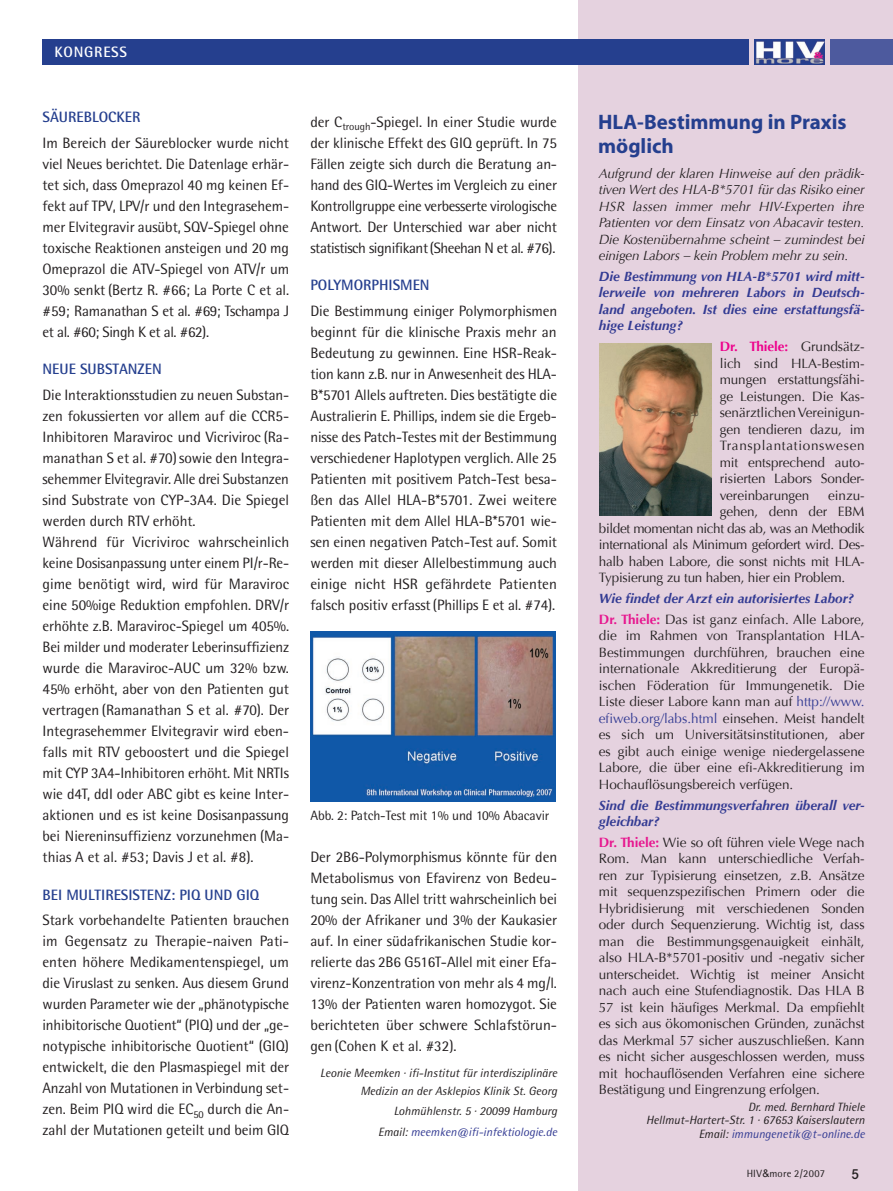
<style>
.page{position:relative;width:893px;height:1191px;background:#fff}
.page>*{position:absolute;margin:0;border:0;box-sizing:border-box;transform-origin:0 0}
.heading_1{font:700 21px/24px "Myriad";color:#253f8e}
.Fliesstext{font:15px/21px "Rotis Semi Sans";letter-spacing:-.005em;color:#231f20;text-align:justify}
.Fliesstext-2{font:700 15px "Rotis Semi Sans";color:#253f8e}
.Rubriken{font:700 15px "Rotis Semi Sans";letter-spacing:.05em;color:#fff}
.t1{font:600 15px "Corporate S";color:#231f20}
.t2{font:13.5px/16.5px "Optima";letter-spacing:-.005em;color:#231f20;text-align:justify}
.t3{font:italic 13.5px/16.5px "Optima";letter-spacing:-.01em;color:#231f20;text-align:justify}
.t4{font:italic 700 13.5px/16.5px "Optima";color:#333b93;text-align:justify}
.t5{font:13.5px "Optima";letter-spacing:-.025em;color:#231f20}
.BU_s_schwarz{font:13.5px "Rotis Semi Sans";letter-spacing:-.005em;color:#231f20}
.t6{font:italic 12px/13.5px "Rotis Semi Sans";color:#231f20;text-align:right}
.t7{font:italic 12px "Rotis Semi Sans";color:#333b93}
.t8{font:10.5px "Rotis Semi Sans";letter-spacing:.015em;color:#231f20}
.s1{color:#231f20}
.s2{font-weight:700;color:#ed028c}
.s3{font-weight:700;color:#e7168f}
.s4{color:#333b93}
.s5{font-family:"Arial"}
</style>
<div class="page">
<div style="left:578px;top:0;width:315px;height:1191px;background:#e5d2df"></div>
<div style="left:831px;top:39px;width:62px;height:25px;background:#4d5a9e"></div>
<div style="left:43px;top:39px;width:705px;height:25px;background:#253f8e"></div>
<img style="left:755px;top:40px;width:70px;height:24px">
<img style="left:310px;top:631px;width:246px;height:170px">
<img style="left:599px;top:343px;width:112px;height:173px">
<p class="Rubriken" style="left:55px;top:43px;width:74px">KONGRESS</p>
<p class="Fliesstext-2" style="left:43px;top:108px;width:99px">SÄUREBLOCKER</p>
<p class="Fliesstext" style="left:43px;top:132px;width:248px">Im Bereich der Säureblocker wurde nicht viel Neues berichtet. Die Datenlage erhär&shy;tet sich, dass Omeprazol 40 mg keinen Ef&shy;fekt auf TPV, LPV/r und den Integrasehem&shy;mer Elvitegravir ausübt, SQV-Spiegel ohne toxische Reaktionen ansteigen und 20 mg Omeprazol die ATV-Spiegel von ATV/r um 30% senkt (Bertz R. #66; La Porte C et al. #59; Ramanathan S et al. #69; Tschampa J et al. #60; Singh K et al. #62).</p>
<p class="Fliesstext-2" style="left:43px;top:360px;width:121px">N EUE SUBSTANZEN</p>
<p class="Fliesstext" style="left:43px;top:384px;width:248px">Die Interaktionsstudien zu neuen Substan&shy;zen fokussierten vor allem auf die CCR5- Inhibitoren Maraviroc und Vicriviroc (Ra&shy;manathan S et al. #70) sowie den Integra&shy;sehemmer Elvitegravir. Alle drei Substanzen sind Substrate von CYP-3A4. Die Spiegel werden durch RTV erhöht.</p>
<p class="Fliesstext" style="left:43px;top:531px;width:248px">Während für Vicriviroc wahrscheinlich keine Dosisanpassung unter einem PI/r-Re&shy;gime benötigt wird, wird für Maraviroc eine 50%ige Reduktion empfohlen. DRV/r erhöhte z.B. Maraviroc-Spiegel um 405%.<br>Bei milder und moderater Leberinsuffizienz wurde die Maraviroc-AUC um 32% bzw.<br>45% erhöht, aber von den Patienten gut vertragen (Ramanathan S et al. #70). Der Integrasehemmer Elvitegravir wird eben&shy;falls mit RTV geboostert und die Spiegel mit CYP 3A4-Inhibitoren erhöht. Mit NRTIs wie d4T, ddI oder ABC gibt es keine Inter&shy;aktionen und es ist keine Dosisanpassung bei Niereninsuffizienz vorzunehmen (Ma&shy;thias A et al. #53; Davis J et al. #8).</p>
<p class="Fliesstext-2" style="left:43px;top:885px;width:218px">BEI M ULTIRESISTENZ: PIQ UND GIQ</p>
<p class="Fliesstext" style="left:43px;top:909px;width:248px">Stark vorbehandelte Patienten brauchen im Gegensatz zu Therapie-naiven Pati&shy;enten höhere Medikamentenspiegel, um die Viruslast zu senken. Aus diesem Grund wurden Parameter wie der „phänotypische inhibitorische Quotient“ (PIQ) und der „ge&shy;notypische inhibitorische Quotient“ (GIQ) entwickelt, die den Plasmaspiegel mit der Anzahl von Mutationen in Verbindung set&shy;zen. Beim PIQ wird die EC<sub>50</sub> durch die An&shy;zahl der Mutationen geteilt und beim GIQ</p>
<p class="Fliesstext" style="left:310px;top:111px;width:248px">der C<sub>trough</sub>-Spiegel. In einer Studie wurde der klinische Effekt des GIQ geprüft. In 75<br>Fällen zeigte sich durch die Beratung an&shy;hand des GIQ-Wertes im Vergleich zu einer Kontrollgruppe eine verbesserte virologische Antwort. Der Unterschied war aber nicht statistisch signifikant(Sheehan N et al. #76).</p>
<p class="Fliesstext-2" style="left:310px;top:276px;width:121px">POLYMORPHISMEN</p>
<p class="Fliesstext" style="left:310px;top:300px;width:248px">Die Bestimmung einiger Polymorphismen beginnt für die klinische Praxis mehr an Bedeutung zu gewinnen. Eine HSR-Reak&shy;tion kann z.B. nur in Anwesenheit des HLA-B*5701 Allels auftreten. Dies bestätigte die Australierin E. Phillips, indem sie die Ergeb&shy;nisse des Patch-Testes mit der Bestimmung verschiedener Haplotypen verglich. Alle 25<br>Patienten mit positivem Patch-Test besa&shy;ßen das Allel HLA-B*5701. Zwei weitere Patienten mit dem Allel HLA-B*5701 wie&shy;sen einen negativen Patch-Test auf. Somit werden mit dieser Allelbestimmung auch einige nicht HSR gefährdete Patienten falsch positiv erfasst(Phillips E et al. #74).</p>
<p class="BU_s_schwarz" style="left:310px;top:807px;width:241px">Abb. 2: Patch-Test mit 1% und 10% Abacavir</p>
<p class="Fliesstext" style="left:310px;top:846px;width:248px">Der 2B6-Polymorphismus könnte für den Metabolismus von Efavirenz von Bedeu&shy;tung sein. Das Allel tritt wahrscheinlich bei 20% der Afrikaner und 3% der Kaukasier auf. In einer südafrikanischen Studie kor&shy;relierte das 2B6 G516T-Allel mit einer Efa&shy;virenz-Konzentration von mehr als 4 mg/l.<br>13% der Patienten waren homozygot. Sie berichteten über schwere Schlafstörun&shy;gen (Cohen K et al. #32).</p>
<p class="t6" style="left:320px;top:1064px;width:238px;line-height:17.7px">Leonie Meemken · ifi-Institut für interdisziplinäre<br>Medizin an der Asklepios Klinik St. Georg</p>
<p class="t6" style="left:394px;top:1104px;width:165px">Lohmühlenstr. 5 · 20099 Hamburg</p>
<p class="t7" style="left:378px;top:1124px;width:180px"><span class="s1">Email:</span> meemken@ifi-infektiologie.de</p>
<p class="heading_1" style="left:598px;top:111px;width:250px">HLA-Bestimmung in Praxis möglich</p>
<p class="t3" style="left:599px;top:165px;width:267px">Aufgrund der klaren Hinweise auf den prädik&shy;tiven Wert des HLA-B*5701 für das Risiko einer HSR lassen immer mehr HIV-Experten ihre Patienten vor dem Einsatz von Abacavir testen.<br>Die Kostenübernahme scheint – zumindest bei einigen Labors – kein Problem mehr zu sein.</p>
<p class="t4" style="left:599px;top:268px;width:267px">Die Bestimmung von HLA-B*5701 wird mitt&shy;lerweile von mehreren Labors in Deutsch&shy;land angeboten. Ist dies eine erstattungsfä&shy;hige Leistung?</p>
<p class="t2" style="left:720px;top:338px;width:146px"><span class="s2">Dr. Thiele:</span> Grundsätz&shy;lich sind HLA-Bestim&shy;mungen erstattungsfähi&shy;ge Leistungen. Die Kas&shy;senärztlichen Vereinigun&shy;gen tendieren dazu, im Transplantationswesen mit entsprechend auto&shy;risierten Labors Sonder&shy;vereinbarungen</p>
<p class="t2" style="left:828px;top:487px;width:38px">einzu-</p>
<p class="t2" style="left:720px;top:503px;width:146px">gehen, denn der EBM</p>
<p class="t5" style="left:599px;top:520px;width:267px">bildet momentan nicht das ab, was an Methodik</p>
<p class="t5" style="left:599px;top:537px;width:267px">international als Minimum gefordert wird. Des-</p>
<p class="t2" style="left:599px;top:553px;width:267px">halb haben Labore, die sonst nichts mit HLA-</p>
<p class="t2" style="left:599px;top:569px;width:248px">Typisierung zu tun haben, hier ein Problem.</p>
<p class="t4" style="left:599px;top:590px;width:257px">Wie findet der Arzt ein autorisiertes Labor?</p>
<p class="t2" style="left:599px;top:611px;width:267px"><span class="s3">Dr. Thiele:</span> Das ist ganz einfach. Alle Labore, die im Rahmen von Transplantation HLA-Bestimmungen durchführen, brauchen eine internationale Akkreditierung der Europä&shy;ischen Föderation für Immungenetik. Die Liste dieser Labore kann man auf <span class="s4">http://www. efiweb.org/labs.html</span> einsehen. Meist handelt es sich um Universitätsinstitutionen, aber es gibt auch einige wenige niedergelassene Labore, die über eine efi-Akkreditierung im Hochauflösungsbereich verfügen.</p>
<p class="t4" style="left:599px;top:796px;width:267px">Sind die Bestimmungsverfahren überall ver&shy;gleichbar?</p>
<p class="t2" style="left:599px;top:834px;width:267px"><span class="s3">Dr. Thiele:</span> Wie so oft führen viele Wege nach Rom. Man kann unterschiedliche Verfah&shy;ren zur Typisierung einsetzen, z.B. Ansätze mit sequenzspezifischen Primern oder die Hybridisierung mit verschiedenen Sonden oder durch Sequenzierung. Wichtig ist, dass man die Bestimmungsgenauigkeit einhält, also HLA-B*5701-positiv und -negativ sicher unterscheidet. Wichtig ist meiner Ansicht nach auch eine Stufendiagnostik. Das HLA B 57 ist kein häufiges Merkmal. Da empfiehlt es sich aus ökomonischen Gründen, zunächst das Merkmal 57 sicher auszuschließen. Kann es nicht sicher ausgeschlossen werden, muss mit hochauflösenden Verfahren eine sichere Bestätigung und Eingrenzung erfolgen.</p>
<p class="t6" style="left:646px;top:1099px;width:220px">Dr. med. Bernhard Thiele<br>Hellmut-Hartert-Str. 1 · 67653 Kaiserslautern<br>Email: <span class="s4">immungenetik@t-online.de</span></p>
<p class="t8" style="left:747px;top:1167px;width:80px">HIV<span class="s5">&amp;</span>more 2/2007</p>
<p class="t1" style="left:851px;top:1165px;width:10px">5</p>
</div>
